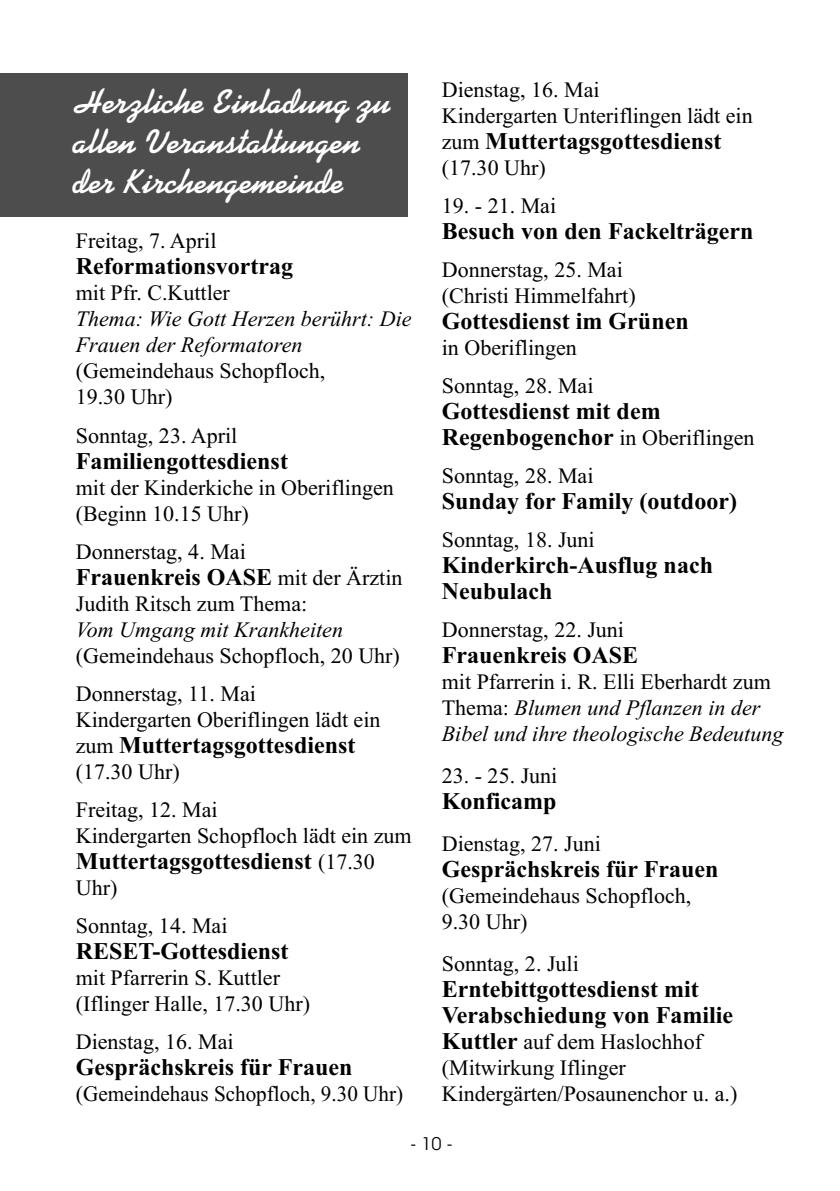
<style>
.page{position:relative;width:840px;height:1191px;background:#fff}
.page>*{position:absolute;margin:0;border:0;box-sizing:border-box;transform-origin:0 0}
.t1{font:700 34px/40px "Kaufmann BT";color:#fff}
.t2{font:700 24px/26px "Times New Roman";color:#000}
.t3{font:22px/26px "Times New Roman";color:#000}
.t4{font:italic 22px/26px "Times New Roman";color:#000}
.t5{font:18px "Avant Garde IT Cby BT";color:#000}
.s1{font-weight:400;font-size:22px}
.s2{font-style:normal}
.s3{font-weight:700;font-size:24px}
</style>
<div class="page">
<div style="left:0;top:74px;width:408px;height:143px;background:#4d4d4d"></div>
<h1 class="t1" style="left:74px;top:81px;width:319px">Herzliche Einladung zu allen Veranstaltungen der Kirchengemeinde</h1>
<p class="t3" style="left:76px;top:228px;width:142px">Freitag, 7. April</p>
<p class="t2" style="left:76px;top:253px;width:219px">Reformationsvortrag</p>
<p class="t3" style="left:76px;top:280px;width:155px">mit Pfr. C.Kuttler</p>
<p class="t4" style="left:76px;top:306px;width:337px">Thema: Wie Gott Herzen berührt: Die<br>Frauen der Reformatoren</p>
<p class="t3" style="left:76px;top:358px;width:251px">(Gemeindehaus Schopfloch,<br>19.30 Uhr)</p>
<p class="t3" style="left:76px;top:422px;width:163px">Sonntag, 23. April</p>
<p class="t2" style="left:76px;top:447px;width:213px">Familiengottesdienst</p>
<p class="t3" style="left:76px;top:474px;width:319px">mit der Kinderkiche in Oberiflingen (Beginn 10.15 Uhr)</p>
<p class="t3" style="left:76px;top:538px;width:171px">Donnerstag, 4. Mai</p>
<p class="t2" style="left:76px;top:563px;width:328px">Frauenkreis OASE <span class="s1">mit der Ärztin</span></p>
<p class="t3" style="left:76px;top:590px;width:233px">Judith Ritsch zum Thema:</p>
<p class="t4" style="left:76px;top:616px;width:269px">Vom Umgang mit Krankheiten</p>
<p class="t3" style="left:76px;top:636px;width:325px;line-height:38px">(Gemeindehaus Schopfloch, 20 Uhr)<br>Donnerstag, 11. Mai</p>
<p class="t3" style="left:76px;top:706px;width:306px">Kindergarten Oberiflingen lädt ein</p>
<p class="t2" style="left:76px;top:731px;width:281px"><span class="s1">zum</span> Muttertagsgottesdienst</p>
<p class="t3" style="left:76px;top:752px;width:143px;line-height:38px">(17.30 Uhr)<br>Freitag, 12. Mai</p>
<p class="t3" style="left:76px;top:822px;width:337px">Kindergarten Schopfloch lädt ein zum</p>
<p class="t2" style="left:76px;top:847px;width:300px">Muttertagsgottesdienst <span class="s1">(17.30</span></p>
<p class="t3" style="left:76px;top:868px;width:153px;line-height:38px">Uhr)<br>Sonntag, 14. Mai</p>
<p class="t2" style="left:76px;top:937px;width:214px">RESET-Gottesdienst</p>
<p class="t3" style="left:76px;top:964px;width:235px">mit Pfarrerin S. Kuttler (Iflinger Halle, 17.30 Uhr)</p>
<p class="t3" style="left:76px;top:1028px;width:159px">Dienstag, 16. Mai</p>
<p class="t2" style="left:76px;top:1053px;width:278px">Gesprächskreis für Frauen</p>
<p class="t3" style="left:76px;top:1080px;width:328px">(Gemeindehaus Schopfloch, 9.30 Uhr)</p>
<p class="t3" style="left:441px;top:76px;width:312px">Dienstag, 16. Mai<br>Kindergarten Unteriflingen lädt ein</p>
<p class="t2" style="left:441px;top:127px;width:281px"><span class="s1">zum</span> Muttertagsgottesdienst</p>
<p class="t3" style="left:441px;top:154px;width:105px">(17.30 Uhr)</p>
<p class="t3" style="left:441px;top:192px;width:116px">19. - 21. Mai</p>
<p class="t2" style="left:441px;top:217px;width:313px">Besuch von den Fackelträgern</p>
<p class="t3" style="left:441px;top:256px;width:195px">Donnerstag, 25. Mai (Christi Himmelfahrt)</p>
<p class="t2" style="left:441px;top:307px;width:248px">Gottesdienst im Grünen</p>
<p class="t3" style="left:441px;top:328px;width:153px;line-height:38px">in Oberiflingen<br>Sonntag, 28. Mai</p>
<p class="t2" style="left:441px;top:397px;width:314px">Gottesdienst mit dem<br>Regenbogenchor <span class="s1">in Oberiflingen</span></p>
<p class="t3" style="left:441px;top:462px;width:153px">Sonntag, 28. Mai</p>
<p class="t2" style="left:441px;top:487px;width:296px">Sunday for Family (outdoor)</p>
<p class="t3" style="left:441px;top:526px;width:154px">Sonntag, 18. Juni</p>
<p class="t2" style="left:441px;top:551px;width:272px">Kinderkirch-Ausflug nach<br>Neubulach</p>
<p class="t3" style="left:441px;top:616px;width:184px">Donnerstag, 22. Juni</p>
<p class="t2" style="left:441px;top:641px;width:198px">Frauenkreis OASE</p>
<p class="t4" style="left:441px;top:668px;width:343px"><span class="s2">mit Pfarrerin i. R. Elli Eberhardt zum<br>Thema:</span> Blumen und Pflanzen in der<br>Bibel und ihre theologische Bedeutung</p>
<p class="t3" style="left:441px;top:762px;width:117px">23. - 25. Juni</p>
<p class="t2" style="left:441px;top:787px;width:116px">Konficamp</p>
<p class="t3" style="left:441px;top:830px;width:160px">Dienstag, 27. Juni</p>
<p class="t2" style="left:441px;top:855px;width:278px">Gesprächskreis für Frauen</p>
<p class="t3" style="left:441px;top:882px;width:251px">(Gemeindehaus Schopfloch,<br>9.30 Uhr)</p>
<p class="t3" style="left:441px;top:950px;width:138px">Sonntag, 2. Juli</p>
<p class="t2" style="left:441px;top:975px;width:293px">Erntebittgottesdienst mit<br>Verabschiedung von Familie</p>
<p class="t3" style="left:441px;top:1028px;width:297px"><span class="s3">Kuttler</span> auf dem Haslochhof (Mitwirkung Iflinger<br>Kindergärten/Posaunenchor u. a.)</p>
<p class="t5" style="left:410px;top:1133px;width:44px">-10-</p>
</div>
